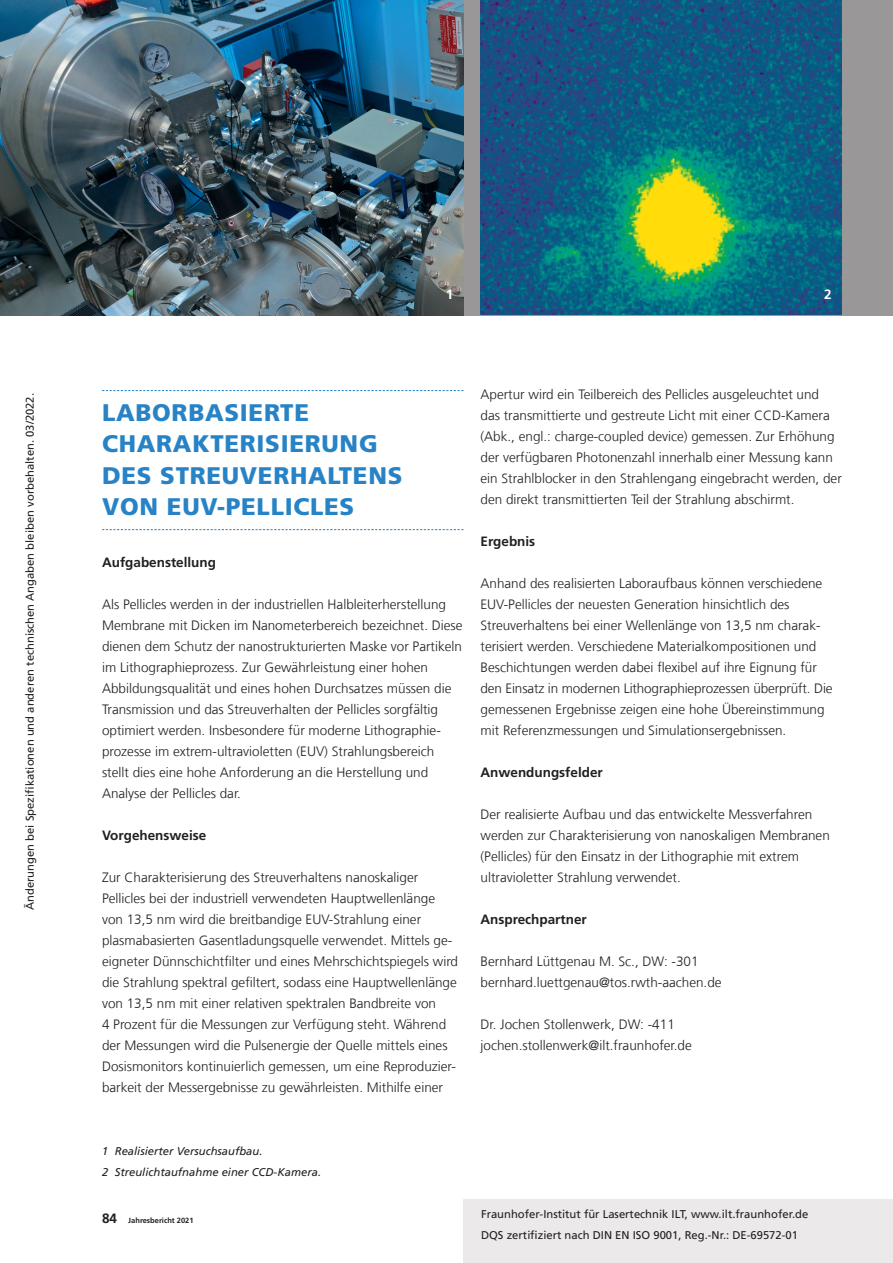
<style>
.page{position:relative;width:893px;height:1263px;background:#fff}
.page>*{position:absolute;margin:0;border:0;box-sizing:border-box;transform-origin:0 0}
.t1{font:900 24px/31.5px "Frutiger LT Com";letter-spacing:.03em;color:#2783c5}
.t2{font:300 13.5px/21px "Frutiger LT Com";color:#231f20}
.t3{font:700 13.5px "Frutiger LT Com";color:#231f20}
.t4{font:700 13.5px "Frutiger LT Com";color:#fff}
.t5{font:11.25px/21px "Frutiger LT Com";color:#231f20}
.t6{font:italic 11.25px/21px "Frutiger LT Com";color:#231f20}
.t7{font:700 7.5px "Frutiger LT Com";color:#231f20}
.s1{font-size:13.5px}
</style>
<div class="page">
<div style="left:463px;top:1199px;width:430px;height:64px;background:#ece9ea"></div>
<div style="left:0;top:0;width:893px;height:315px;background:#999798"></div>
<img style="left:0;top:0;width:463px;height:315px">
<img style="left:480px;top:0;width:362px;height:315px">
<svg style="left:102px;top:390px;width:361px;height:1px"></svg>
<svg style="left:102px;top:529px;width:361px;height:1px"></svg>
<p class="t5" style="left:20px;top:910px;width:518px;rotate:-90deg">Änderungen bei Spezifikationen und anderen technischen Angaben bleiben vorbehalten. 03/2022.</p>
<p class="t4" style="left:446px;top:286px;width:9px">1</p>
<p class="t4" style="left:824px;top:286px;width:9px">2</p>
<h1 class="t1" style="left:102px;top:397px;width:302px">LABORBASIERTE<br>CHARAKTERISIERUNG<br>DES STREUVERHALTENS<br>VON EUV-PELLICLES</h1>
<p class="t3" style="left:102px;top:554px;width:116px">Aufgabenstellung</p>
<p class="t2" style="left:102px;top:594px;width:362px">Als Pellicles werden in der industriellen Halbleiterherstellung Membrane mit Dicken im Nanometerbereich bezeichnet. Diese dienen dem Schutz der nanostrukturierten Maske vor Partikeln im Lithographieprozess. Zur Gewährleistung einer hohen Abbildungsqualität und eines hohen Durchsatzes müssen die Transmission und das Streuverhalten der Pellicles sorgfältig optimiert werden. Insbesondere für moderne Lithographie&shy;prozesse im extrem-ultravioletten (EUV) Strahlungsbereich stellt dies eine hohe Anforderung an die Herstellung und Analyse der Pellicles dar.</p>
<p class="t3" style="left:102px;top:827px;width:106px">Vorgehensweise</p>
<p class="t2" style="left:102px;top:867px;width:358px">Zur Charakterisierung des Streuverhaltens nanoskaliger Pellicles bei der industriell verwendeten Hauptwellenlänge von 13,5 nm wird die breitbandige EUV-Strahlung einer plasmabasierten Gasentladungsquelle verwendet. Mittels ge&shy;eigneter Dünnschichtfilter und eines Mehrschichtspiegels wird die Strahlung spektral gefiltert, sodass eine Hauptwellenlänge von 13,5 nm mit einer relativen spektralen Bandbreite von<br>4 Prozent für die Messungen zur Verfügung steht. Während der Messungen wird die Pulsenergie der Quelle mittels eines Dosismonitors kontinuierlich gemessen, um eine Reproduzier&shy;barkeit der Messergebnisse zu gewährleisten. Mithilfe einer</p>
<p class="t2" style="left:480px;top:384px;width:363px">Apertur wird ein Teilbereich des Pellicles ausgeleuchtet und das transmittierte und gestreute Licht mit einer CCD-Kamera (Abk., engl.: charge-coupled device) gemessen. Zur Erhöhung der verfügbaren Photonenzahl innerhalb einer Messung kann ein Strahlblocker in den Strahlengang eingebracht werden, der den direkt transmittierten Teil der Strahlung abschirmt.</p>
<p class="t3" style="left:480px;top:534px;width:56px">Ergebnis</p>
<p class="t2" style="left:480px;top:573px;width:354px">Anhand des realisierten Laboraufbaus können verschiedene EUV-Pellicles der neuesten Generation hinsichtlich des Streuverhaltens bei einer Wellenlänge von 13,5 nm charak&shy;terisiert werden. Verschiedene Materialkompositionen und Beschichtungen werden dabei flexibel auf ihre Eignung für den Einsatz in modernen Lithographieprozessen überprüft. Die gemessenen Ergebnisse zeigen eine hohe Übereinstimmung mit Referenzmessungen und Simulationsergebnissen.</p>
<p class="t3" style="left:480px;top:765px;width:124px">Anwendungsfelder</p>
<p class="t2" style="left:480px;top:804px;width:351px">Der realisierte Aufbau und das entwickelte Messverfahren werden zur Charakterisierung von nanoskaligen Membranen (Pellicles) für den Einsatz in der Lithographie mit extrem ultravioletter Strahlung verwendet.</p>
<p class="t3" style="left:480px;top:912px;width:108px">Ansprechpartner</p>
<p class="t2" style="left:480px;top:951px;width:243px">Bernhard Lüttgenau M. Sc., DW: -301 bernhard.luettgenau@tos.rwth-aachen.de</p>
<p class="t2" style="left:480px;top:1014px;width:213px">Dr. Jochen Stollenwerk, DW: -411 jochen.stollenwerk@ilt.fraunhofer.de</p>
<p class="t6" style="left:102px;top:1141px;width:221px">1 Realisierter Versuchsaufbau.<br>2 Streulichtaufnahme einer CCD-Kamera.</p>
<p class="t7" style="left:102px;top:1216px;width:93px"><span class="s1">84</span> Jahresbericht 2021</p>
<p class="t5" style="left:481px;top:1204px;width:329px">Fraunhofer-Institut für Lasertechnik ILT, www.ilt.fraunhofer.de<br>DQS zertifiziert nach DIN EN ISO 9001, Reg.-Nr.: DE-69572-01</p>
</div>
